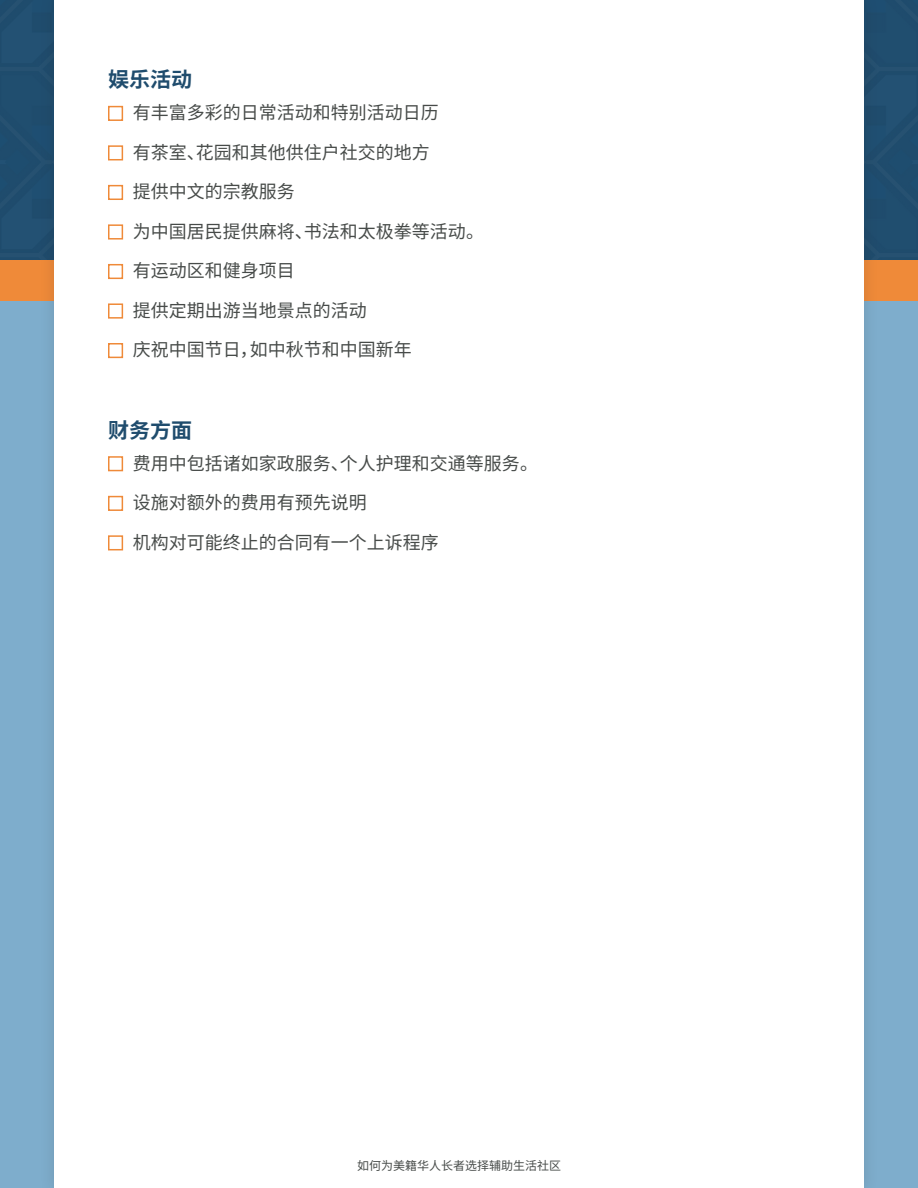
<style>
.page{position:relative;width:918px;height:1188px;background:#7eadcc}
.page>*{position:absolute;margin:0;border:0;box-sizing:border-box;transform-origin:0 0}
.t1{font:700 21px "Noto Sans SC";color:#1f4c6d}
.t2{font:18px/39.6px "Noto Sans SC";color:#474b49}
.t3{font:12px "Noto Sans SC";color:#474b49}
</style>
<div class="page">
<div style="left:0;top:0;width:918px;height:280px;background:#1f4c6d"></div>
<div style="left:0;top:260px;width:918px;height:41px;background:#ef8a39"></div>
<div style="left:39px;top:0;width:841px;height:1188px;background:#231f20;opacity:.15"></div>
<div style="left:54px;top:0;width:810px;height:1188px;background:#fff"></div>
<div style="left:108px;top:106px;width:15px;height:15px;background:#fff;border:2px solid #ef8a39"></div>
<div style="left:108px;top:496px;width:15px;height:15px;background:#fff;border:2px solid #ef8a39"></div>
<div style="left:108px;top:343px;width:15px;height:15px;background:#fff;border:2px solid #ef8a39"></div>
<div style="left:108px;top:535px;width:15px;height:15px;background:#fff;border:2px solid #ef8a39"></div>
<div style="left:108px;top:145px;width:15px;height:15px;background:#fff;border:2px solid #ef8a39"></div>
<div style="left:108px;top:185px;width:15px;height:15px;background:#fff;border:2px solid #ef8a39"></div>
<div style="left:108px;top:224px;width:15px;height:16px;background:#fff;border:2px solid #ef8a39"></div>
<div style="left:108px;top:264px;width:15px;height:15px;background:#fff;border:2px solid #ef8a39"></div>
<div style="left:108px;top:456px;width:15px;height:15px;background:#fff;border:2px solid #ef8a39"></div>
<div style="left:108px;top:303px;width:15px;height:16px;background:#fff;border:2px solid #ef8a39"></div>
<p class="t1" style="left:108px;top:67px;width:85px">娱乐活动</p>
<p class="t2" style="left:133px;top:93px;width:353px">有丰富多彩的日常活动和特别活动日历<br>有茶室、花园和其他供住户社交的地方<br>提供中文的宗教服务<br>为中国居民提供麻将、书法和太极拳等活动。有运动区和健身项目<br>提供定期出游当地景点的活动<br>庆祝中国节日，如中秋节和中国新年</p>
<p class="t1" style="left:108px;top:418px;width:85px">财务方面</p>
<p class="t2" style="left:133px;top:444px;width:407px">费用中包括诸如家政服务、个人护理和交通等服务。设施对额外的费用有预先说明<br>机构对可能终止的合同有一个上诉程序</p>
<p class="t3" style="left:357px;top:1159px;width:205px">如何为美籍华人长者选择辅助生活社区</p>
</div>
